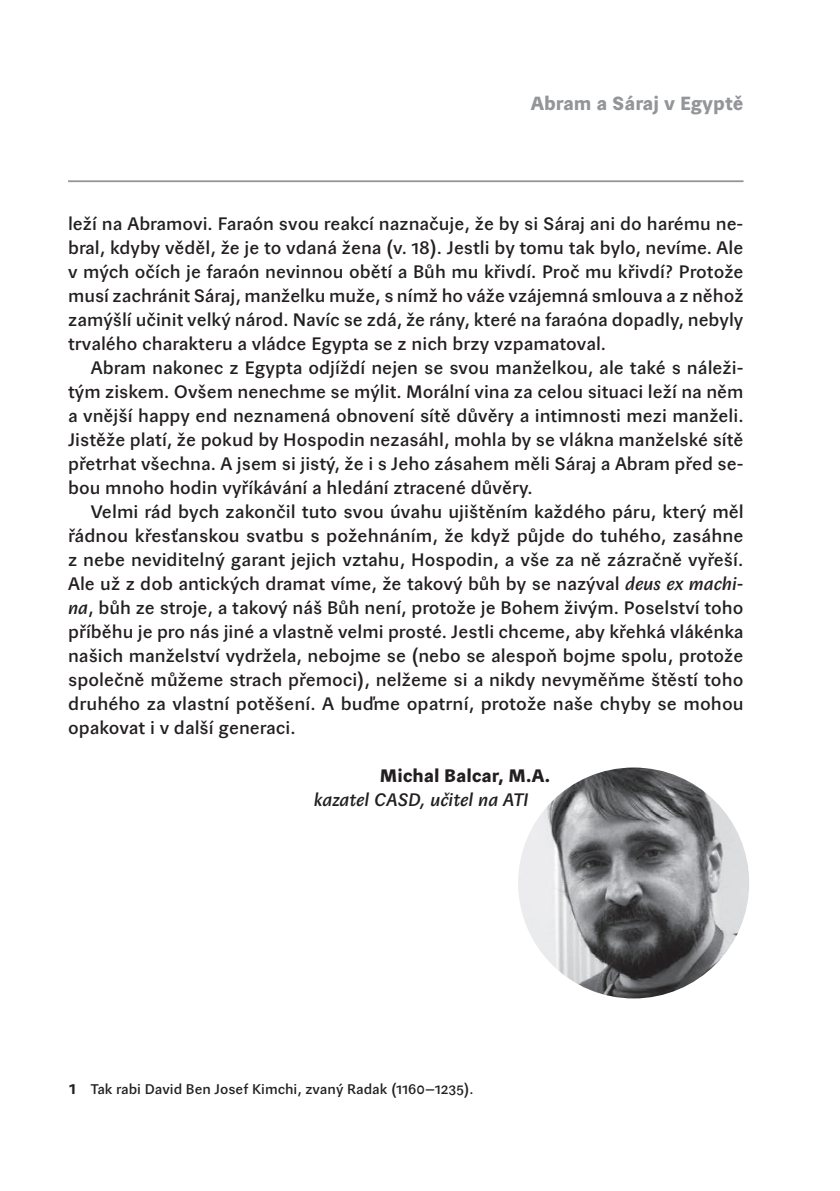
<style>
.page{position:relative;width:840px;height:1191px;background:#fff}
.page>*{position:absolute;margin:0;border:0;box-sizing:border-box;transform-origin:0 0}
.t1{font:900 19px "Josef Sans";color:#939598}
.t2{font:500 18px/24px "Josef Sans";color:#231f20;text-align:justify}
.t3{font:italic 500 18px "Josef Sans";color:#231f20}
.t4{font:900 18px "Josef Sans";color:#231f20}
.t5{font:500 14px "Josef Sans";color:#231f20}
.s1{font-style:italic}
.s2{font-weight:900}
</style>
<div class="page">
<hr style="left:68px;top:180px;width:675px;height:2px;background:#939598">
<img style="left:518px;top:767px;width:230px;height:231px;border-radius:115px">
<p class="t1" style="left:530px;top:92px;width:214px">Abram a Sá raj v Egyptě</p>
<p class="t2" style="left:68px;top:212px;width:676px">leží na Abramovi. Faraón svou reakcí naznačuje, že by si Sáraj ani do harému ne&shy;bral, kdyby věděl, že je to vdaná žena (v. 18). Jestli by tomu tak bylo, nevíme. Ale v mých očích je faraón nevinnou obětí a Bůh mu křivdí. Proč mu křivdí? Protože musí zachránit Sáraj, manželku muže, s nímž ho váže vzájemná smlouva a z něhož zamýšlí učinit velký národ. Navíc se zdá, že rány, které na faraóna dopadly, nebyly trvalého charakteru a vládce Egypta se z nich brzy vzpamatoval.</p>
<p class="t2" style="left:68px;top:356px;width:676px;text-indent:23px">Abram nakonec z Egypta odjíždí nejen se svou manželkou, ale také s náleži&shy;tým ziskem. Ovšem nenechme se mýlit. Morální vina za celou situaci leží na něm a vnější happy end neznamená obnovení sítě důvěry a intimnosti mezi manželi.<br>Jistěže platí, že pokud by Hospodin nezasáhl, mohla by se vlákna manželské sítě přetrhat všechna. A jsem si jistý, že i s Jeho zásahem měli Sáraj a Abram před se&shy;bou mnoho hodin vyříkávání a hledání ztracené důvěry.</p>
<p class="t2" style="left:68px;top:500px;width:677px;text-indent:23px">Velmi rád bych zakončil tuto svou úvahu ujištěním každého páru, který měl řádnou křesťanskou svatbu s požehnáním, že když půjde do tuhého, zasáhne z nebe neviditelný garant jejich vztahu, Hospodin, a vše za ně zázračně vyřeší.<br>Ale už z dob antických dramat víme, že takový bůh by se nazýval <span class="s1">deus ex machi&shy;na</span>, bůh ze stroje, a takový náš Bůh není, protože je Bohem živým. Poselství toho příběhu je pro nás jiné a vlastně velmi prosté. Jestli chceme, aby křehká vlákénka našich manželství vydržela, nebojme se (nebo se alespoň bojme spolu, protože společně můžeme strach přemoci), nelžeme si a nikdy nevyměňme štěstí toho druhého za vlastní potěšení. A buďme opatrní, protože naše chyby se mohou opakovat i v další generaci.</p>
<p class="t4" style="left:379px;top:765px;width:172px">Michal Balcar, M.A.</p>
<p class="t3" style="left:313px;top:789px;width:216px">kazatel CASD, učitel na ATI</p>
<p class="t5" style="left:68px;top:1081px;width:406px"><span class="s2">1</span> Tak rabi David Ben Josef Kimchi, zvaný Radak (1160–1235).</p>
</div>
